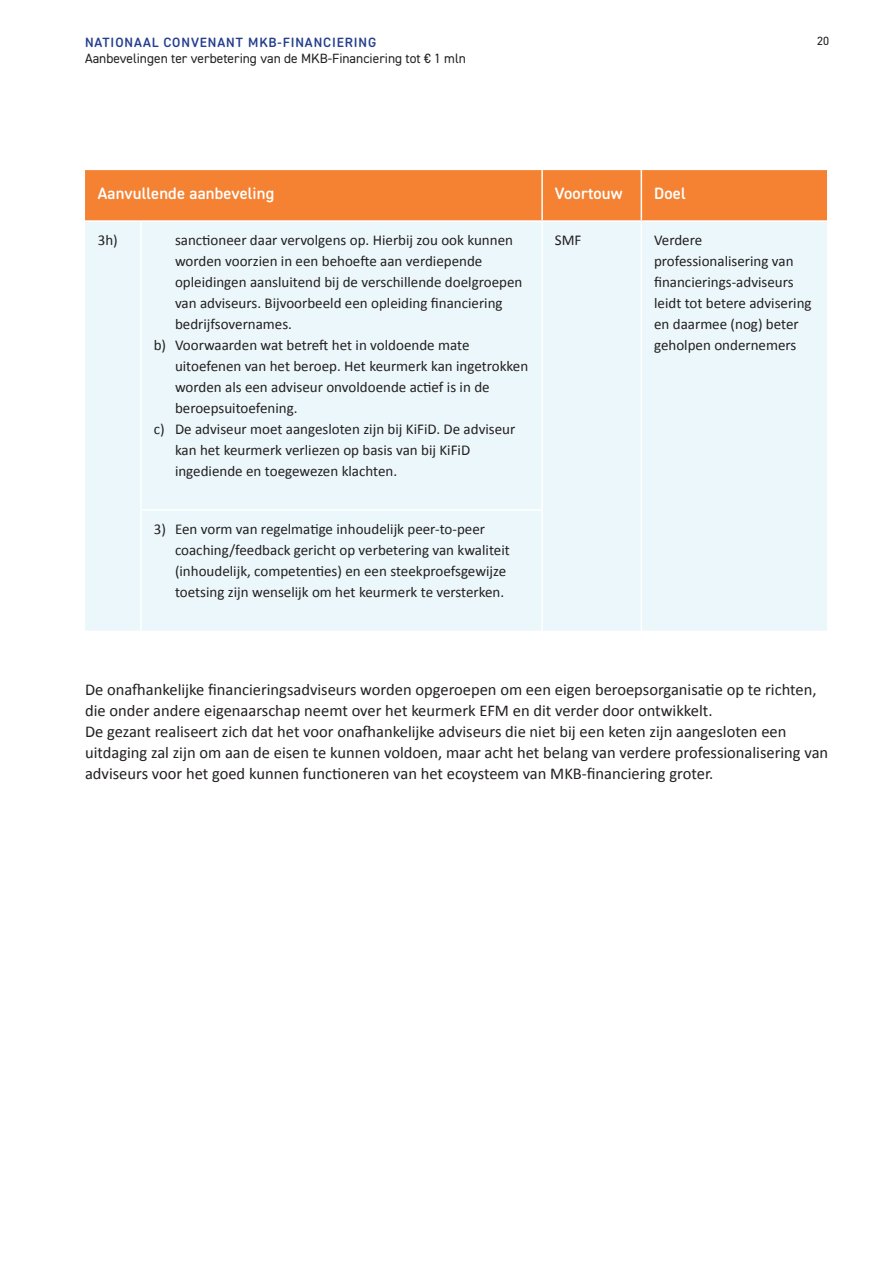
<style>
.page{position:relative;width:893px;height:1263px;background:#fff}
.page>*{position:absolute;margin:0;border:0;box-sizing:border-box;transform-origin:0 0}
.t1{font:16.5px/21px "Calibri";color:#231f20}
.t2{font:16.5px "DIN2014 Rounded VF";letter-spacing:.01em;color:#fff}
.t3{font:15px/21px "Calibri";color:#231f20}
.t4{font:13.5px "DIN2014 Rounded VF";color:#231f20}
.t5{font:13.5px "DIN2014 Rounded VF";letter-spacing:.06em;color:#253f8e}
.t6{font:12px "DIN2014 Rounded VF";color:#231f20}
</style>
<div class="page">
<div style="left:85px;top:170px;width:742px;height:50px;background:#f48232"></div>
<div style="left:85px;top:222px;width:742px;height:409px;background:#ebf7fa"></div>
<hr style="left:541px;top:170px;width:2px;height:50px;background:#fff">
<hr style="left:641px;top:170px;width:1px;height:50px;background:#fff">
<hr style="left:140px;top:222px;width:2px;height:287px;background:#fff">
<hr style="left:541px;top:222px;width:2px;height:287px;background:#fff">
<hr style="left:641px;top:222px;width:1px;height:288px;background:#fff">
<hr style="left:140px;top:511px;width:2px;height:120px;background:#fff">
<hr style="left:541px;top:511px;width:2px;height:120px;background:#fff">
<hr style="left:641px;top:510px;width:1px;height:121px;background:#fff">
<hr style="left:140px;top:509px;width:403px;height:2px;background:#fff">
<p class="t5" style="left:85px;top:34px;width:293px">NATIONAAL CONVENANT MKB-FINANCIERING</p>
<p class="t4" style="left:85px;top:50px;width:382px">Aanbevelingen ter verbetering van de MKB-Financiering tot € 1 mln</p>
<p class="t6" style="left:817px;top:34px;width:13px">20</p>
<p class="t2" style="left:98px;top:182px;width:178px">Aanvullende aanbeveling</p>
<p class="t2" style="left:555px;top:182px;width:69px">Voortouw</p>
<p class="t2" style="left:654px;top:182px;width:33px">Doel</p>
<p class="t3" style="left:98px;top:230px;width:22px">3h)</p>
<p class="t3" style="left:175px;top:230px;width:339px">sanctioneer daar vervolgens op. Hierbij zou ook kunnen</p>
<p class="t3" style="left:175px;top:251px;width:309px">worden voorzien in een behoefte aan verdiepende</p>
<p class="t3" style="left:175px;top:272px;width:349px">opleidingen aansluitend bij de verschillende doelgroepen</p>
<p class="t3" style="left:175px;top:293px;width:329px">van adviseurs. Bijvoorbeeld een opleiding financiering</p>
<p class="t3" style="left:175px;top:314px;width:119px">bedrijfsovernames.</p>
<p class="t3" style="left:154px;top:335px;width:317px">b) Voorwaarden wat betreft het in voldoende mate</p>
<p class="t3" style="left:175px;top:356px;width:355px">uitoefenen van het beroep. Het keurmerk kan ingetrokken</p>
<p class="t3" style="left:175px;top:377px;width:316px">worden als een adviseur onvoldoende actief is in de</p>
<p class="t3" style="left:175px;top:398px;width:124px">beroepsuitoefening.</p>
<p class="t3" style="left:154px;top:419px;width:363px">c) De adviseur moet aangesloten zijn bij KiFiD. De adviseur</p>
<p class="t3" style="left:175px;top:440px;width:297px">kan het keurmerk verliezen op basis van bij KiFiD</p>
<p class="t3" style="left:175px;top:461px;width:224px">ingediende en toegewezen klachten.</p>
<p class="t3" style="left:555px;top:230px;width:28px">SMF</p>
<p class="t3" style="left:654px;top:230px;width:159px">Verdere professionalisering van financierings-adviseurs leidt tot betere advisering en daarmee (nog) beter geholpen ondernemers</p>
<p class="t3" style="left:175px;top:518px;width:336px;text-indent:-21px">3) Een vorm van regelmatige inhoudelijk peer-to-peer coaching/feedback gericht op verbetering van kwaliteit (inhoudelijk, competenties) en een steekproefsgewijze toetsing zijn wenselijk om het keurmerk te versterken.</p>
<p class="t1" style="left:85px;top:679px;width:745px">De onafhankelijke financieringsadviseurs worden opgeroepen om een eigen beroepsorganisatie op te richten, die onder andere eigenaarschap neemt over het keurmerk EFM en dit verder door ontwikkelt.<br>De gezant realiseert zich dat het voor onafhankelijke adviseurs die niet bij een keten zijn aangesloten een uitdaging zal zijn om aan de eisen te kunnen voldoen, maar acht het belang van verdere professionalisering van adviseurs voor het goed kunnen functioneren van het ecoysteem van MKB-financiering groter.</p>
</div>
